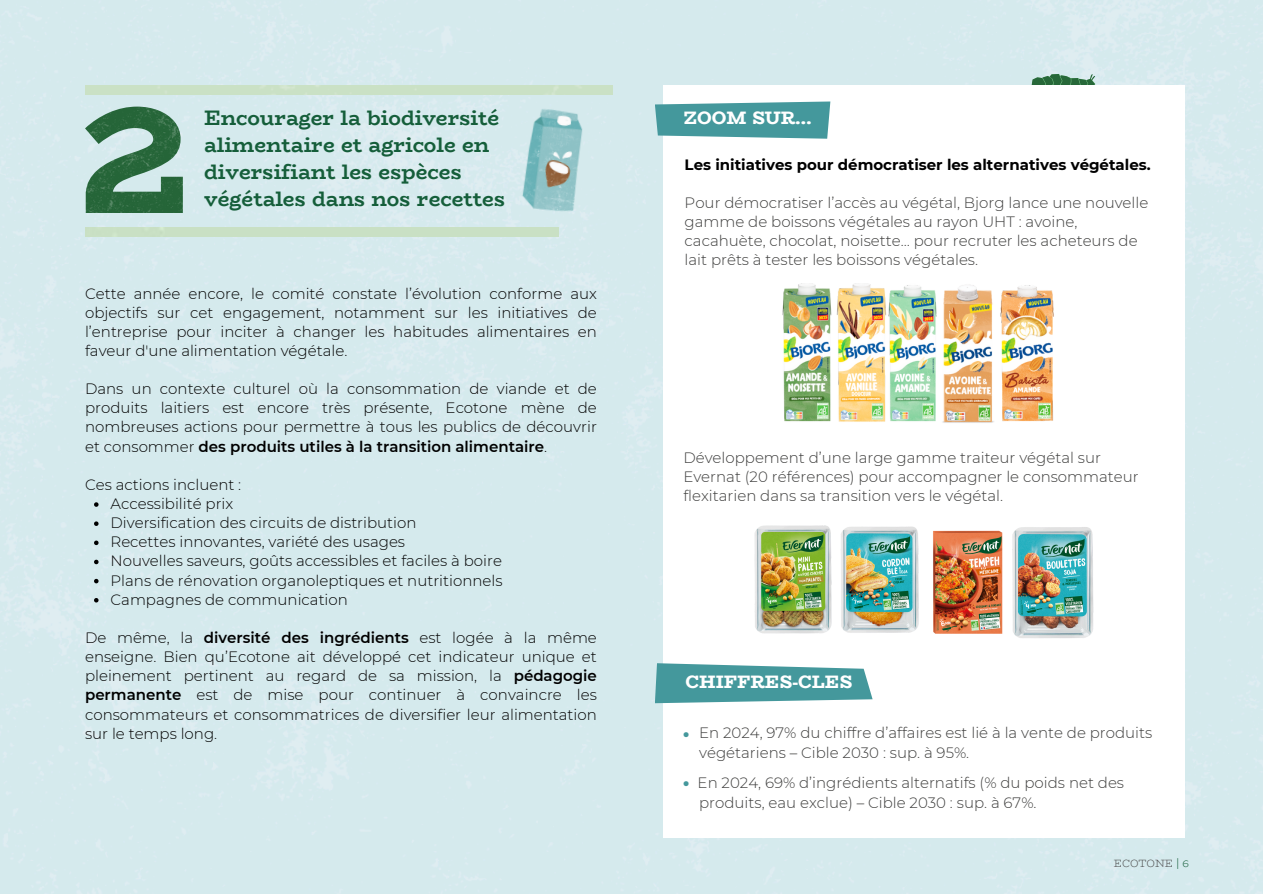
<style>
.page{position:relative;width:1263px;height:894px;background:#fff}
.page>*{position:absolute;margin:0;border:0;box-sizing:border-box;transform-origin:0 0}
.t1{font:700 21px/27px "Bio Rhyme";color:#155e3a}
.t2{font:800 18px "Bio Rhyme";color:#fff}
.t3{font:300 15px/19.2px "Montserrat";color:#000;text-align:justify}
.t4{font:300 15px/19.2px "Montserrat";color:#3c3c3b}
.t5{font:700 15px "Montserrat";color:#000}
.t6{font:900 15px "Montserrat";color:#44989c}
.t7{font:300 10.5px "Bio Rhyme";color:#4a4a4a}
.s1{font-weight:600}
.s2{color:#155e3a}
</style>
<div class="page">
<div style="left:0;top:0;width:1263px;height:893px;background:#d5eaed"></div>
<img style="left:85px;top:107px;width:98px;height:106px">
<div style="left:85px;top:85px;width:528px;height:9px;background:#cae1c5"></div>
<svg style="left:1031px;top:74px;width:64px;height:11px"></svg>
<div style="left:664px;top:85px;width:521px;height:751px;background:#fff"></div>
<img style="left:782px;top:283px;width:272px;height:140px">
<svg style="left:655px;top:663px;width:217px;height:40px;background:#5da6a9"></svg>
<svg style="left:655px;top:101px;width:175px;height:38px;background:#58a3a7"></svg>
<img style="left:933px;top:530px;width:65px;height:104px">
<img style="left:998px;top:527px;width:96px;height:111px">
<img style="left:845px;top:526px;width:74px;height:107px">
<img style="left:754px;top:525px;width:91px;height:109px">
<img style="left:517px;top:101px;width:84px;height:137px">
<svg style="left:94px;top:502px;width:5px;height:4px"></svg>
<svg style="left:94px;top:521px;width:5px;height:5px"></svg>
<svg style="left:94px;top:540px;width:5px;height:5px"></svg>
<svg style="left:94px;top:559px;width:5px;height:5px"></svg>
<svg style="left:94px;top:578px;width:5px;height:5px"></svg>
<svg style="left:94px;top:598px;width:5px;height:4px"></svg>
<div style="left:85px;top:227px;width:474px;height:9px;background:#c9e0c4"></div>
<h4 class="t1" style="left:204px;top:104px;width:303px">Encourager la biodiversité alimentaire et agricole en diversifiant les espèces végétales dans nos recettes</h4>
<h4 class="t3" style="left:85px;top:283px;width:513px">Cette année encore, le comité constate l’évolution conforme aux objectifs sur cet engagement, notamment sur les initiatives de l’entreprise pour inciter à changer les habitudes alimentaires en faveur d'une alimentation végétale.</h4>
<h4 class="t3" style="left:85px;top:379px;width:513px">Dans un contexte culturel où la consommation de viande et de produits laitiers est encore très présente, Ecotone mène de nombreuses actions pour permettre à tous les publics de découvrir et consommer <span class="s1">des produits utiles à la transition alimentaire</span>.</h4>
<p class="t3" style="left:85px;top:475px;width:158px">Ces actions incluent :</p>
<p class="t3" style="left:111px;top:494px;width:124px">Accessibilité prix</p>
<p class="t3" style="left:111px;top:513px;width:308px">Diversification des circuits de distribution</p>
<p class="t3" style="left:111px;top:532px;width:296px">Recettes innovantes, variété des usages</p>
<p class="t3" style="left:111px;top:551px;width:393px">Nouvelles saveurs, goûts accessibles et faciles à boire</p>
<p class="t3" style="left:111px;top:570px;width:394px">Plans de rénovation organoleptiques et nutritionnels</p>
<h4 class="t3" style="left:111px;top:589px;width:239px">Campagnes de communication</h4>
<h3 class="t3" style="left:85px;top:628px;width:513px">De même, la <span class="s1">diversité des ingrédients</span> est logée à la même enseigne. Bien qu’Ecotone ait développé cet indicateur unique et pleinement pertinent au regard de sa mission, la <span class="s1">pédagogie permanente</span> est de mise pour continuer à convaincre les consommateurs et consommatrices de diversifier leur alimentation sur le temps long.</h3>
<h4 class="t2" style="left:683px;top:104px;width:130px">ZOOM SUR…</h4>
<p class="t5" style="left:685px;top:155px;width:468px">Les initiatives pour démocratiser les alternatives végétales.</p>
<p class="t4" style="left:685px;top:193px;width:465px">Pour démocratiser l’accès au végétal, Bjorg lance une nouvelle gamme de boissons végétales au rayon UHT : avoine, cacahuète, chocolat, noisette… pour recruter les acheteurs de lait prêts à tester les boissons végétales.</p>
<p class="t4" style="left:683px;top:447px;width:457px">Développement d’une large gamme traiteur végétal sur<br>Evernat (20 références) pour accompagner le consommateur flexitarien dans sa transition vers le végétal.</p>
<p class="t2" style="left:685px;top:667px;width:168px">CHIFFRES-CLES</p>
<p class="t6" style="left:683px;top:723px;width:8px">•</p>
<p class="t6" style="left:683px;top:773px;width:8px">•</p>
<h1 class="t4" style="left:699px;top:723px;width:455px">En 2024, 97% du chiffre d’affaires est lié à la vente de produits</h1>
<p class="t4" style="left:699px;top:743px;width:272px">végétariens – Cible 2030 : sup. à 95%.</p>
<p class="t4" style="left:698px;top:772px;width:428px">En 2024, 69% d’ingrédients alternatifs (% du poids net des</p>
<h4 class="t4" style="left:699px;top:793px;width:339px">produits, eau exclue) – Cible 2030 : sup. à 67%.</h4>
<p class="t7" style="left:1114px;top:854px;width:77px">ECOTONE <span class="s2">| 6</span></p>
</div>
